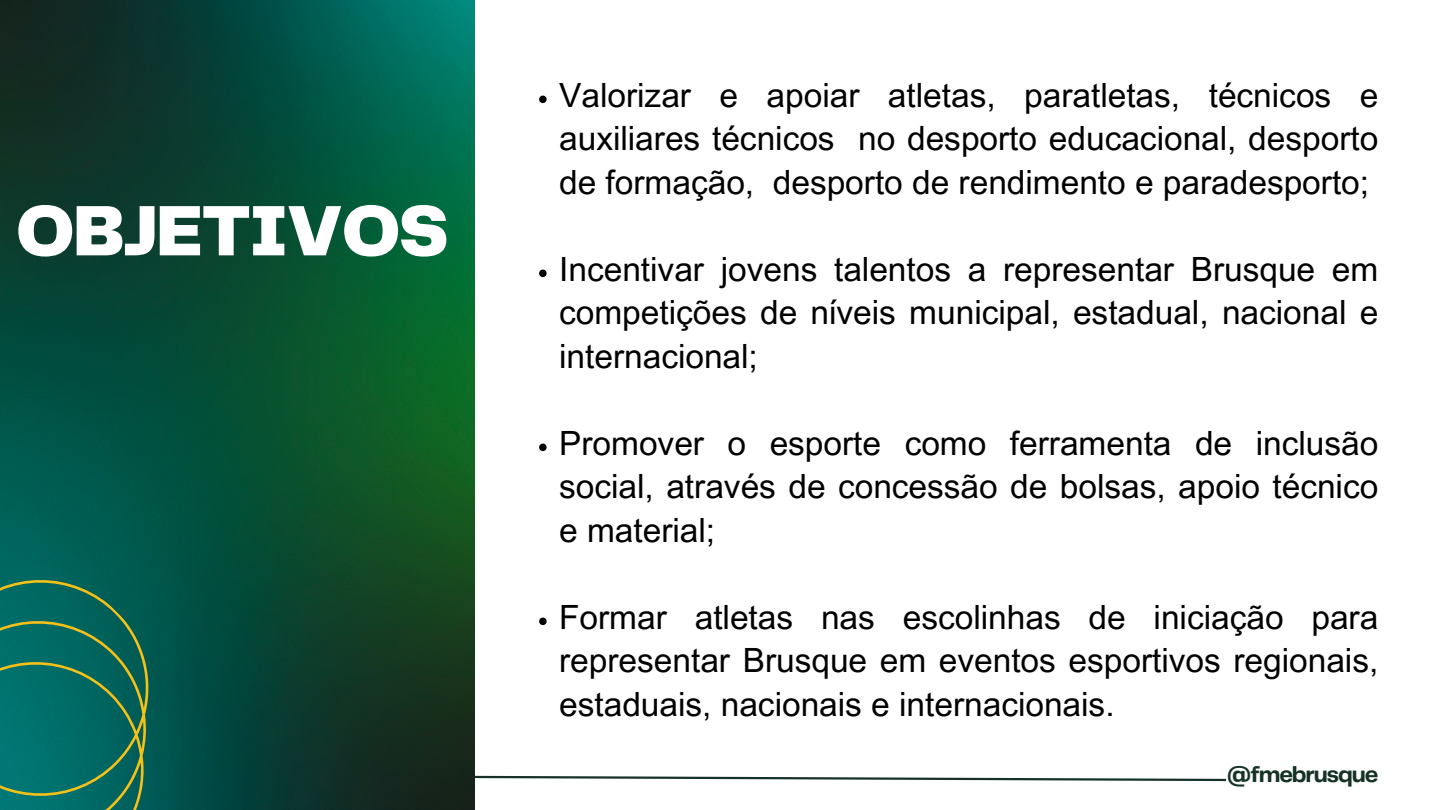
<style>
.page{position:relative;width:1440px;height:810px;background:#fff}
.page>*{position:absolute;margin:0;border:0;box-sizing:border-box;transform-origin:0 0}
.t1{font:900 74px "Telegraf";letter-spacing:-.025em;color:#fff}
.t2{font:33.4px/43.5px "Arial MT Pro";color:#000;text-align:justify}
.t3{font:700 22.7px "Telegraf";letter-spacing:-.05em;color:#143225}
</style>
<div class="page">
<img style="left:0;top:0;width:475px;height:810px">
<svg style="left:0;top:535px;width:232px;height:275px;background:#0a6254"></svg>
<svg style="left:473px;top:775px;width:753px;height:7px"></svg>
<svg style="left:539px;top:96px;width:8px;height:7px"></svg>
<svg style="left:539px;top:270px;width:8px;height:7px"></svg>
<svg style="left:539px;top:444px;width:8px;height:7px"></svg>
<svg style="left:539px;top:618px;width:8px;height:7px"></svg>
<p class="t1" style="left:16px;top:199px;width:435px">OBJETIVOS</p>
<p class="t2" style="left:559px;top:78px;width:821px">Valorizar e apoiar atletas, paratletas, técnicos e auxiliares técnicos no desporto educacional, desporto de formação, desporto de rendimento e paradesporto;</p>
<p class="t2" style="left:559px;top:252px;width:821px">Incentivar jovens talentos a representar Brusque em competições de níveis municipal, estadual, nacional e internacional;</p>
<p class="t2" style="left:559px;top:426px;width:821px">Promover o esporte como ferramenta de inclusão social, através de concessão de bolsas, apoio técnico e material;</p>
<p class="t2" style="left:559px;top:600px;width:821px">Formar atletas nas escolinhas de iniciação para representar Brusque em eventos esportivos regionais, estaduais, nacionais e internacionais.</p>
<p class="t3" style="left:1227px;top:765px;width:153px">@fmebrusque</p>
</div>
